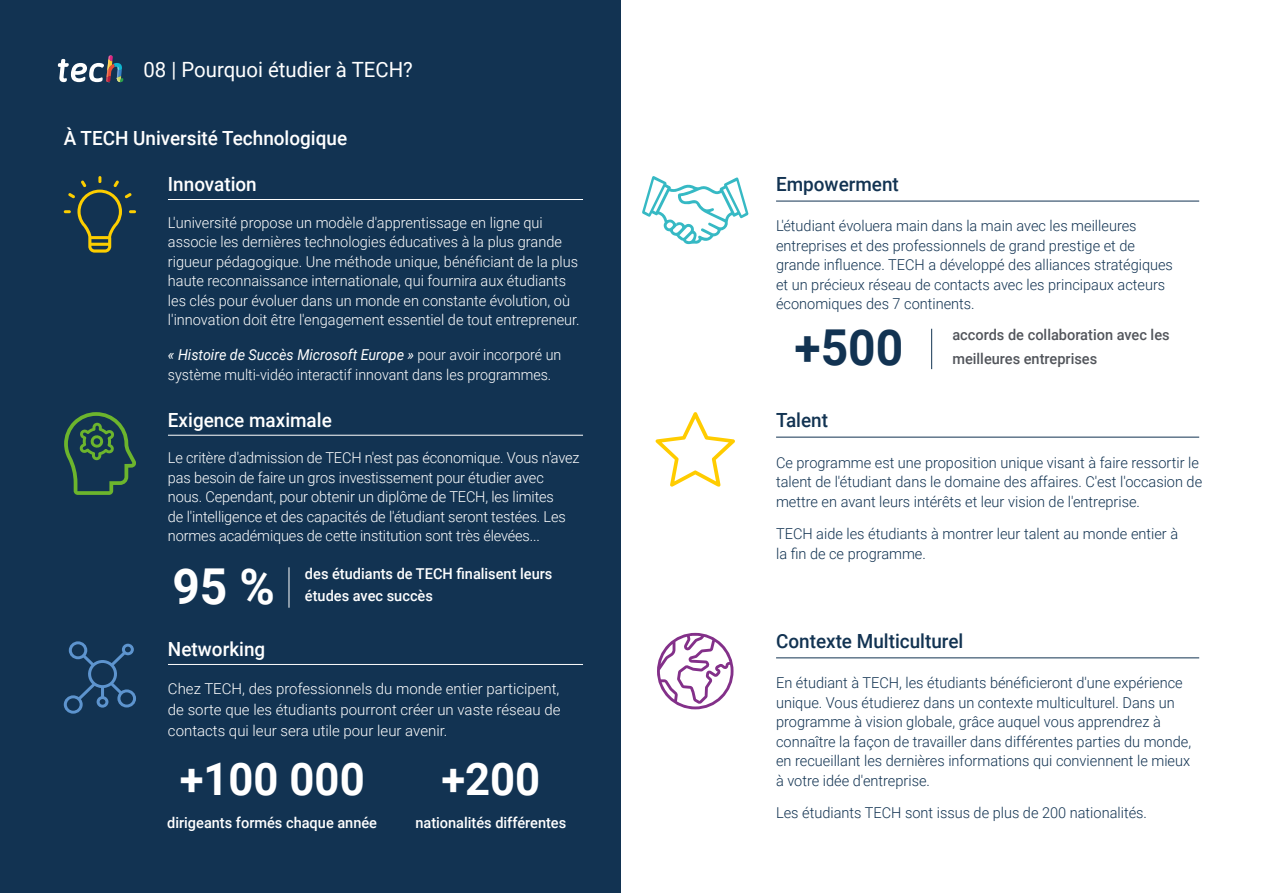
<style>
.page{position:relative;width:1263px;height:893px;background:#fff}
.page>*{position:absolute;margin:0;border:0;box-sizing:border-box;transform-origin:0 0}
.t1{font:700 49.5px "Roboto";color:#123352}
.t2{font:700 49.5px "Roboto";color:#fff}
.t3{font:700 45px "Roboto";color:#fff}
.t4{font:21px "Roboto";color:#fff}
.t5{font:500 19.5px "Roboto";color:#fff}
.t6{font:500 19.5px "Roboto";color:#123352}
.t7{font:300 15px/19.5px "Roboto";color:#123352}
.t8{font:300 15px/19.5px "Roboto";color:#fff}
.t9{font:300 15px/19.5px "Roboto";color:#fff;scale:.95 1}
.t10{font:500 15px "Roboto";color:#fff}
.t11{font:500 15px "Roboto";color:#52555b}
.s1{font-weight:400;font-style:italic}
</style>
<div class="page">
<div style="left:0;top:0;width:621px;height:893px;background:#123352"></div>
<hr style="left:1262px;top:344px;width:1px;height:549px;background:#123352">
<hr style="left:776px;top:201px;width:423px;height:1px;background:#123352">
<hr style="left:931px;top:329px;width:1px;height:40px;background:#123352">
<hr style="left:168px;top:664px;width:415px;height:1px;background:#fff">
<hr style="left:168px;top:199px;width:415px;height:1px;background:#fff">
<hr style="left:289px;top:567px;width:1px;height:41px;background:#fff">
<hr style="left:168px;top:435px;width:415px;height:1px;background:#fff">
<svg style="left:64px;top:412px;width:72px;height:83px"></svg>
<hr style="left:776px;top:657px;width:423px;height:1px;background:#123352">
<hr style="left:776px;top:437px;width:423px;height:1px;background:#123352">
<svg style="left:64px;top:176px;width:72px;height:77px"></svg>
<svg style="left:64px;top:641px;width:72px;height:73px"></svg>
<svg style="left:642px;top:176px;width:107px;height:68px"></svg>
<svg style="left:657px;top:633px;width:76px;height:76px"></svg>
<svg style="left:655px;top:412px;width:80px;height:75px"></svg>
<svg style="left:58px;top:55px;width:65px;height:28px"></svg>
<h3 class="t4" style="left:144px;top:55px;width:271px">08 | Pourquoi étudier à TECH?</h3>
<h3 class="t5" style="left:64px;top:125px;width:285px">À TECH Université Technologique</h3>
<h3 class="t5" style="left:168px;top:170px;width:90px">Innovation</h3>
<p class="t8" style="left:168px;top:212px;width:413px">L'université propose un modèle d'apprentissage en ligne qui associe les dernières technologies éducatives à la plus grande rigueur pédagogique. Une méthode unique, bénéficiant de la plus haute reconnaissance internationale, qui fournira aux étudiants les clés pour évoluer dans un monde en constante évolution, où l'innovation doit être l'engagement essentiel de tout entrepreneur.</p>
<p class="t9" style="left:168px;top:344px;width:416px"><span class="s1">« Histoire de Succès Microsoft Europe »</span> pour avoir incorporé un système multi-vidéo interactif innovant dans les programmes.</p>
<h3 class="t5" style="left:168px;top:406px;width:165px">Exigence maximale</h3>
<p class="t8" style="left:168px;top:448px;width:413px">Le critère d'admission de TECH n'est pas économique. Vous n'avez pas besoin de faire un gros investissement pour étudier avec nous. Cependant, pour obtenir un diplôme de TECH, les limites<br>de l'intelligence et des capacités de l'étudiant seront testées. Les normes académiques de cette institution sont très élevées...</p>
<h1 class="t2" style="left:172px;top:552px;width:104px">95 %</h1>
<p class="t10" style="left:305px;top:563px;width:249px">des étudiants de TECH finalisent leurs</p>
<p class="t10" style="left:305px;top:585px;width:129px">études avec succès</p>
<h3 class="t5" style="left:168px;top:635px;width:99px">Networking</h3>
<p class="t8" style="left:168px;top:678px;width:394px;line-height:21px;text-align:justify">Chez TECH, des professionnels du monde entier participent, de sorte que les étudiants pourront créer un vaste réseau de contacts qui leur sera utile pour leur avenir.</p>
<h2 class="t3" style="left:180px;top:748px;width:187px">+100 000</h2>
<p class="t10" style="left:167px;top:812px;width:211px">dirigeants formés chaque année</p>
<h2 class="t3" style="left:441px;top:748px;width:100px">+200</h2>
<p class="t10" style="left:415px;top:812px;width:152px">nationalités différentes</p>
<h3 class="t6" style="left:776px;top:170px;width:124px">Empowerment</h3>
<p class="t7" style="left:776px;top:216px;width:398px">L'étudiant évoluera main dans la main avec les meilleures entreprises et des professionnels de grand prestige et de grande influence. TECH a développé des alliances stratégiques et un précieux réseau de contacts avec les principaux acteurs économiques des 7 continents.</p>
<p class="t11" style="left:952px;top:324px;width:219px">accords de collaboration avec les</p>
<h1 class="t1" style="left:794px;top:313px;width:110px">+500</h1>
<p class="t11" style="left:952px;top:348px;width:146px">meilleures entreprises</p>
<h3 class="t6" style="left:776px;top:406px;width:53px">Talent</h3>
<p class="t7" style="left:776px;top:452px;width:428px">Ce programme est une proposition unique visant à faire ressortir le talent de l'étudiant dans le domaine des affaires. C'est l'occasion de mettre en avant leurs intérêts et leur vision de l'entreprise.</p>
<p class="t7" style="left:776px;top:523px;width:404px">TECH aide les étudiants à montrer leur talent au monde entier à la fin de ce programme.</p>
<h3 class="t6" style="left:776px;top:627px;width:189px">Contexte Multiculturel</h3>
<p class="t7" style="left:776px;top:673px;width:417px">En étudiant à TECH, les étudiants bénéficieront d'une expérience unique. Vous étudierez dans un contexte multiculturel. Dans un programme à vision globale, grâce auquel vous apprendrez à connaître la façon de travailler dans différentes parties du monde, en recueillant les dernières informations qui conviennent le mieux à votre idée d'entreprise.</p>
<p class="t7" style="left:776px;top:802px;width:372px">Les étudiants TECH sont issus de plus de 200 nationalités.</p>
</div>
